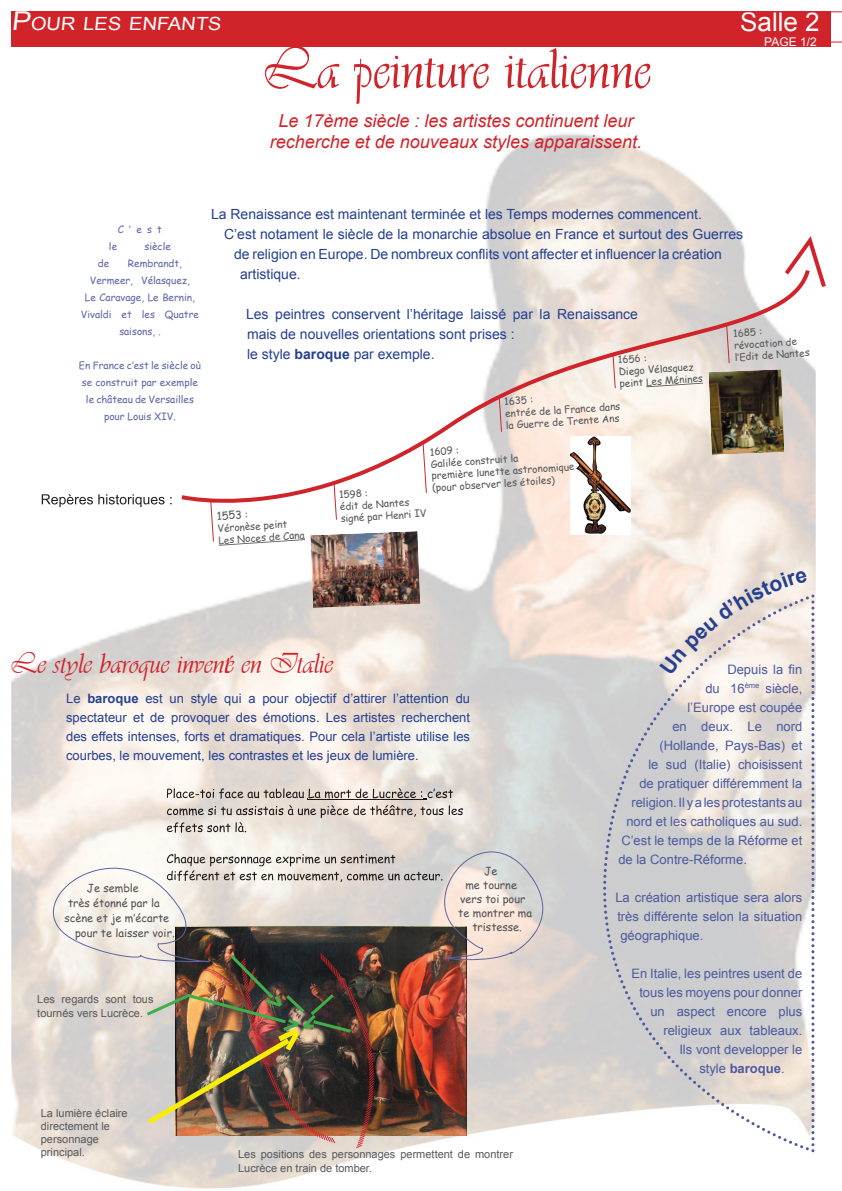
<style>
.page{position:relative;width:842px;height:1191px;background:#fff}
.page>*{position:absolute;margin:0;border:0;box-sizing:border-box;transform-origin:0 0}
.t1{font:italic 60px "Vivaldi D";color:#d1232a}
.t2{font:italic 30px "Vivaldi D";color:#d1232a}
.t3{font:26px "Arial";color:#fff}
.t4{font:18.2px "Arial";color:#fff;scale:1.1 1}
.t5{font:italic 18px/21.6px "Arial";color:#d1232a;text-align:center}
.t6{font:14px/20px "Arial";color:#25408f}
.t7{font:13px/19px "Arial";color:#4d5a9e;text-align:justify}
.t8{font:13px/19px "Arial";color:#25408f;text-align:justify}
.t9{font:700 13px "Arial";color:#4d5a9e}
.t10{font:12px "Arial";color:#fff}
.t11{font:11px/13.2px "Arial";color:#57585a}
.t12{font:11px "Comic Sans MS";color:#535355}
.t13{font:11px "Comic Sans MS";color:#57585a}
.t14{font:10px/12.1px "Comic Sans MS";color:#57585a}
.t15{font:10px/17px "Comic Sans MS";color:#6168a7;text-align:center}
.s1{font-size:26px}
.s2{font-weight:700}
.s3{font-size:10px}
.s4{font-weight:400}
</style>
<div class="page">
<div style="left:11px;top:11px;width:820px;height:36px;background:#d1232a"></div>
<svg style="left:831px;top:11px;width:11px;height:32px"></svg>
<img style="left:11px;top:133px;width:699px;height:1056px">
<img style="left:710px;top:196px;width:106px;height:957px">
<img style="left:42px;top:494px;width:130px;height:13px">
<img style="left:308px;top:799px;width:119px;height:1px">
<img style="left:167px;top:788px;width:28px;height:10px">
<img style="left:195px;top:788px;width:109px;height:10px">
<img style="left:308px;top:788px;width:114px;height:10px">
<img style="left:428px;top:788px;width:25px;height:10px">
<img style="left:167px;top:806px;width:65px;height:9px">
<img style="left:236px;top:805px;width:227px;height:13px">
<img style="left:383px;top:805px;width:80px;height:12px">
<img style="left:167px;top:822px;width:80px;height:10px">
<img style="left:571px;top:513px;width:59px;height:21px">
<svg style="left:210px;top:513px;width:95px;height:33px"></svg>
<svg style="left:334px;top:513px;width:3px;height:6px"></svg>
<svg style="left:181px;top:270px;width:629px;height:243px"></svg>
<svg style="left:785px;top:236px;width:41px;height:51px"></svg>
<img style="left:310px;top:531px;width:110px;height:77px">
<img style="left:167px;top:853px;width:229px;height:13px">
<img style="left:259px;top:854px;width:137px;height:12px">
<img style="left:374px;top:870px;width:69px;height:12px">
<img style="left:374px;top:926px;width:93px;height:209px">
<svg style="left:444px;top:851px;width:99px;height:109px;background:#dbd0ca"></svg>
<img style="left:53px;top:867px;width:321px;height:281px">
<svg style="left:604px;top:594px;width:210px;height:558px;background:#d6d4d4"></svg>
<svg style="left:659px;top:570px;width:155px;height:576px;background:#e0dcd8"></svg>
<h3 class="t4" style="left:11px;top:12px;width:194px"><span class="s1">P</span>OUR LES ENFANTS</h3>
<h3 class="t3" style="left:740px;top:5px;width:81px">Salle 2</h3>
<h1 class="t1" style="left:265px;top:34px;width:415px">Lapeintureitalienne</h1>
<h3 class="t5" style="left:270px;top:110px;width:374px">Le 17ème siècle : les artistes continuent leur recherche et de nouveaux styles apparaissent.</h3>
<p class="t10" style="left:764px;top:34px;width:54px">PAGE 1/2</p>
<p class="t15" style="left:118px;top:221px;width:45px">C‛est</p>
<p class="t15" style="left:109px;top:238px;width:10px">le</p>
<p class="t15" style="left:144px;top:238px;width:28px">siècle</p>
<p class="t15" style="left:98px;top:255px;width:13px">de</p>
<p class="t15" style="left:128px;top:255px;width:55px">Rembrandt,</p>
<p class="t15" style="left:90px;top:272px;width:102px">Vermeer, Vélasquez,</p>
<p class="t15" style="left:85px;top:289px;width:111px">Le Caravage, Le Bernin,</p>
<p class="t15" style="left:81px;top:306px;width:119px">Vivaldi et les Quatre</p>
<p class="t15" style="left:119px;top:323px;width:43px">saisons, .</p>
<p class="t15" style="left:79px;top:357px;width:124px">En France c‛est le siècle où se construit par exemple le château de Versailles pour Louis XIV.</p>
<p class="t6" style="left:211px;top:204px;width:492px">La Renaissance est maintenant terminée et les Temps modernes commencent.</p>
<p class="t6" style="left:224px;top:224px;width:520px">C’est notament le siècle de la monarchie absolue en France et surtout des Guerres</p>
<p class="t6" style="left:234px;top:244px;width:489px">de religion en Europe. De nombreux conflits vont affecter et influencer la création</p>
<p class="t6" style="left:240px;top:264px;width:62px">artistique.</p>
<p class="t6" style="left:246px;top:304px;width:393px">Les peintres conservent l’héritage laissé par la Renaissance mais de nouvelles orientations sont prises :<br>le style <span class="s2">baroque</span> par exemple.</p>
<p class="t14" style="left:733px;top:327px;width:64px;rotate:-4deg">1685 : révocation de</p>
<p class="t14" style="left:618px;top:353px;width:30px;rotate:-4deg">1656 :</p>
<p class="t14" style="left:734px;top:351px;width:76px;rotate:-4deg">l‛Edit de Nantes</p>
<p class="t14" style="left:618px;top:365px;width:85px;rotate:-4deg">Diego Vélasquez peint Les Ménines</p>
<p class="t13" style="left:216px;top:508px;width:33px;rotate:-4deg">1553 <span class="s3">:</span></p>
<p class="t14" style="left:217px;top:522px;width:88px;rotate:-4deg">Véronèse peint<br>Les Noces de Cana</p>
<p class="t14" style="left:504px;top:395px;width:117px;rotate:-4deg">1635 :<br>entrée de la France dans la Guerre de Trente Ans</p>
<p class="t14" style="left:429px;top:445px;width:145px;rotate:-4deg">1609 :<br>Galilée construit la<br>première lunette astronomique (pour observer les étoiles)</p>
<p class="t14" style="left:339px;top:488px;width:87px;rotate:-4deg">1598 :<br>édit de Nantes signé par Henri IV</p>
<h2 class="t2" style="left:11px;top:646px;width:325px">Le style baroque inventé enItalie</h2>
<p class="t8" style="left:66px;top:689px;width:405px">Le <span class="s2">baroque</span> est un style qui a pour objectif d’attirer l’attention du spectateur et de provoquer des émotions. Les artistes recherchent des effets intenses, forts et dramatiques. Pour cela l’artiste utilise les courbes, le mouvement, les contrastes et les jeux de lumière.</p>
<p class="t12" style="left:87px;top:879px;width:54px">Je semble</p>
<p class="t12" style="left:68px;top:894px;width:93px">très étonné par la</p>
<p class="t12" style="left:65px;top:909px;width:106px">scène et je m‛écarte</p>
<p class="t12" style="left:75px;top:924px;width:101px">pour te laisser voir.</p>
<p class="t11" style="left:37px;top:993px;width:118px">Les regards sont tous tournés vers Lucrèce.</p>
<p class="t11" style="left:41px;top:1106px;width:88px">La lumière éclaire directement le personnage principal.</p>
<p class="t12" style="left:484px;top:863px;width:15px">Je</p>
<p class="t12" style="left:465px;top:877px;width:53px">me tourne</p>
<p class="t12" style="left:460px;top:891px;width:67px">vers toi pour</p>
<p class="t12" style="left:458px;top:905px;width:75px">te montrer ma</p>
<p class="t12" style="left:472px;top:919px;width:51px">tristesse.</p>
<p class="t11" style="left:238px;top:1148px;width:276px">Les positions des personnages permettent de montrer<br>Lucrèce en train de tomber.</p>
<p class="t7" style="left:727px;top:659px;width:76px">Depuis la fin</p>
<p class="t7" style="left:705px;top:678px;width:98px">du 16<sup>ème</sup> siècle,</p>
<p class="t7" style="left:687px;top:697px;width:116px">l’Europe est coupée</p>
<p class="t7" style="left:672px;top:716px;width:131px">en deux. Le nord</p>
<p class="t7" style="left:659px;top:735px;width:144px">(Hollande, Pays-Bas) et</p>
<p class="t7" style="left:648px;top:754px;width:155px">le sud (Italie) choisissent</p>
<p class="t7" style="left:639px;top:773px;width:164px">de pratiquer différemment la</p>
<p class="t7" style="left:631px;top:792px;width:172px">religion. Il y a les protestants au</p>
<p class="t7" style="left:626px;top:811px;width:178px">nord et les catholiques au sud.</p>
<p class="t7" style="left:621px;top:830px;width:182px">C’est le temps de la Réforme et</p>
<p class="t7" style="left:618px;top:849px;width:130px">de la Contre-Réforme.</p>
<p class="t7" style="left:615px;top:887px;width:188px">La création artistique sera alors très différente selon la situation géographique.</p>
<p class="t7" style="left:631px;top:963px;width:172px">En Italie, les peintres usent de</p>
<p class="t7" style="left:639px;top:982px;width:164px">tous les moyens pour donner</p>
<p class="t7" style="left:650px;top:1001px;width:153px">un aspect encore plus</p>
<p class="t7" style="left:663px;top:1020px;width:140px">religieux aux tableaux.</p>
<p class="t7" style="left:679px;top:1039px;width:125px">Ils vont developper le</p>
<p class="t9" style="left:699px;top:1059px;width:87px"><span class="s4">style</span> baroque<span class="s4">.</span></p>
</div>
